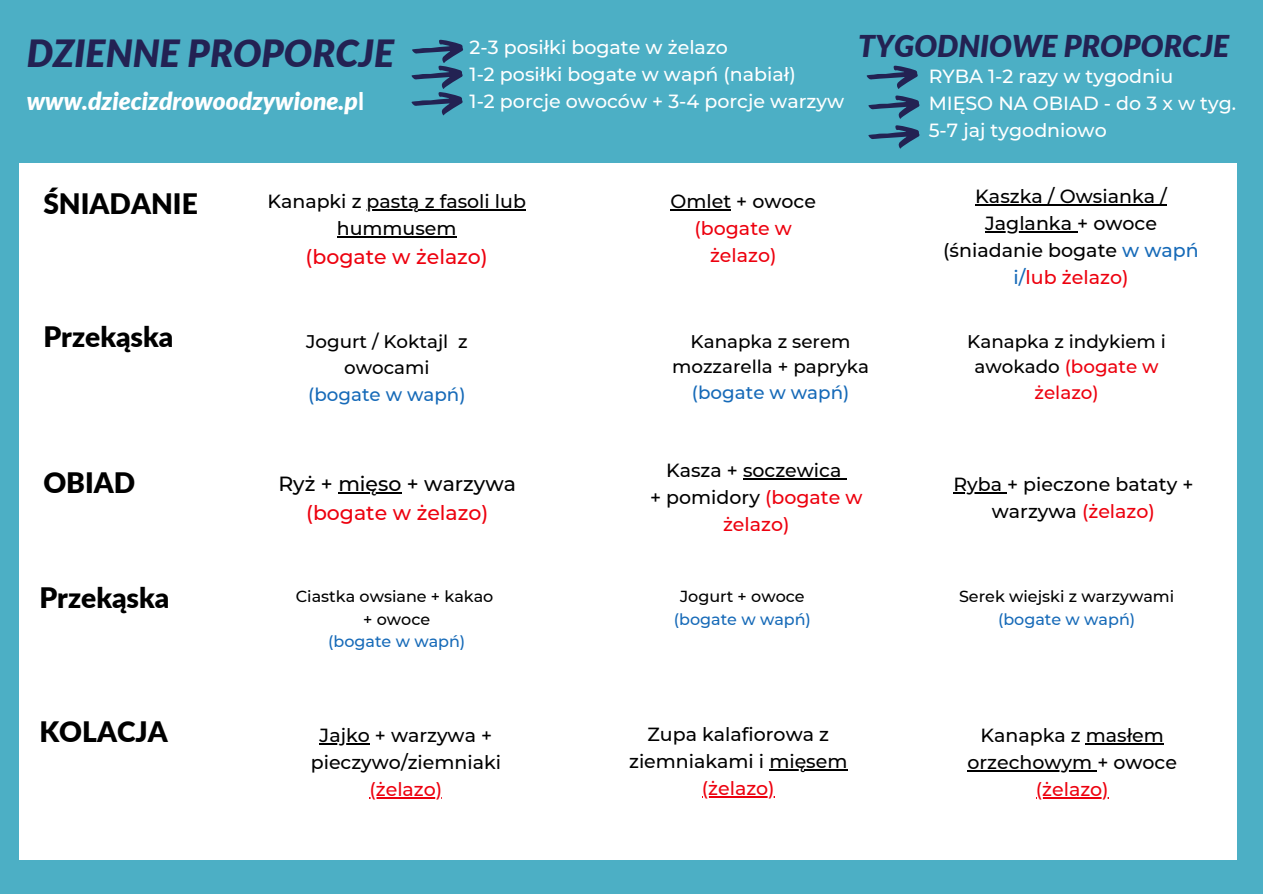
<style>
.page{position:relative;width:1263px;height:894px;background:#fff}
.page>*{position:absolute;margin:0;border:0;box-sizing:border-box;transform-origin:0 0}
.t1{font:italic 900 37.5px "Lato";color:#232253}
.t2{font:italic 900 30px "Lato";color:#232253}
.t3{font:900 28.2px "Lato";color:#000}
.t4{font:italic 900 24.6px "Lato";color:#fff}
.t5{font:500 20.4px/29.2px "Montserrat";color:#000;text-align:center}
.t6{font:500 20.4px "Montserrat";color:#ed000e}
.t7{font:500 19.05px "Montserrat";color:#fff}
.t8{font:500 19.05px/27px "Montserrat";color:#000;text-align:center}
.t9{font:500 18.9px/27px "Montserrat";color:#000;text-align:center}
.t10{font:500 18.9px/27px "Montserrat";color:#ed000e;text-align:center}
.t11{font:500 18.3px/25.8px "Montserrat";color:#000;text-align:center}
.t12{font:500 18.3px "Montserrat";color:#166ab8}
.t13{font:500 15.9px/22.5px "Montserrat";color:#000;text-align:center}
.t14{font:500 15.9px "Montserrat";color:#166ab8}
.s1{font-weight:700;font-style:normal}
.s2{color:#000}
.s3{color:#166ab8}
.s4{color:#ed000e}
</style>
<div class="page">
<div style="left:0;top:0;width:1263px;height:893px;background:#4cafc5"></div>
<svg style="left:411px;top:40px;width:52px;height:75px"></svg>
<svg style="left:866px;top:65px;width:52px;height:24px"></svg>
<svg style="left:868px;top:95px;width:52px;height:24px"></svg>
<svg style="left:868px;top:125px;width:52px;height:24px"></svg>
<div style="left:20px;top:163px;width:1217px;height:696px;background:#fff"></div>
<hr style="left:743px;top:478px;width:98px;height:1px;background:#000">
<hr style="left:975px;top:204px;width:192px;height:1px;background:#000">
<hr style="left:985px;top:231px;width:92px;height:1px;background:#000">
<hr style="left:367px;top:209px;width:159px;height:1px;background:#000">
<hr style="left:337px;top:236px;width:120px;height:1px;background:#000">
<hr style="left:338px;top:492px;width:63px;height:1px;background:#000">
<hr style="left:320px;top:743px;width:50px;height:1px;background:#000">
<hr style="left:369px;top:797px;width:73px;height:1px;background:#ed000e">
<hr style="left:670px;top:209px;width:61px;height:1px;background:#000">
<hr style="left:953px;top:492px;width:54px;height:1px;background:#000">
<hr style="left:769px;top:769px;width:78px;height:1px;background:#000">
<hr style="left:702px;top:795px;width:73px;height:2px;background:#ed000e">
<hr style="left:1086px;top:743px;width:78px;height:1px;background:#000">
<hr style="left:967px;top:770px;width:130px;height:1px;background:#000">
<hr style="left:1036px;top:797px;width:73px;height:1px;background:#ed000e">
<p class="t1" style="left:27px;top:30px;width:369px">DZIENNE PROPORCJE</p>
<p class="t4" style="left:27px;top:86px;width:339px">www.dziecizdrowoodzywione.p<span class="s1">l</span></p>
<p class="t7" style="left:470px;top:35px;width:260px">2-3 posiłki bogate w żelazo</p>
<p class="t7" style="left:470px;top:62px;width:328px">1-2 posiłki bogate w wapń (nabiał)</p>
<p class="t7" style="left:470px;top:89px;width:376px">1-2 porcje owoców + 3-4 porcje warzyw</p>
<p class="t2" style="left:858px;top:28px;width:373px">TYGODNIOWE PROPORCJE</p>
<p class="t7" style="left:929px;top:65px;width:246px">RYBA 1-2 razy w tygodniu</p>
<p class="t7" style="left:929px;top:92px;width:309px">MIĘSO NA OBIAD - do 3 x w tyg.</p>
<p class="t7" style="left:929px;top:119px;width:180px">5-7 jaj tygodniowo</p>
<p class="t3" style="left:43px;top:186px;width:156px">ŚNIADANIE</p>
<p class="t9" style="left:267px;top:188px;width:260px">Kanapki z pastą z fasoli lub hummusem</p>
<p class="t6" style="left:306px;top:244px;width:184px">(bogate w żelazo)</p>
<p class="t10" style="left:670px;top:188px;width:147px"><span class="s2">Omlet + owoce </span>(bogate w żelazo)</p>
<p class="t8" style="left:975px;top:182px;width:193px">Kaszka / Owsianka /<br>Jaglanka + owoce</p>
<p class="t8" style="left:943px;top:236px;width:257px">(śniadanie bogate <span class="s3">w wapń i/</span><span class="s4">lub żelazo)</span></p>
<p class="t3" style="left:43px;top:319px;width:132px">Przekąska</p>
<p class="t11" style="left:306px;top:328px;width:163px;line-height:26.5px">Jogurt / Koktajl z owocami</p>
<p class="t12" style="left:308px;top:383px;width:159px">(bogate w wapń)</p>
<p class="t11" style="left:672px;top:328px;width:199px">Kanapka z serem mozzarella + papryka <span class="s3">(bogate w wapń)</span></p>
<p class="t11" style="left:967px;top:328px;width:200px">Kanapka z indykiem i awokado <span class="s4">(bogate w żelazo)</span></p>
<p class="t3" style="left:43px;top:464px;width:93px">OBIAD</p>
<p class="t5" style="left:278px;top:469px;width:239px">Ryż + mięso + warzywa <span class="s4">(bogate w żelazo)</span></p>
<p class="t9" style="left:666px;top:457px;width:177px">Kasza + soczewica</p>
<p class="t10" style="left:650px;top:484px;width:214px"><span class="s2">+ pomidory</span> (bogate w żelazo)</p>
<p class="t9" style="left:953px;top:470px;width:242px">Ryba + pieczone bataty + warzywa <span class="s4">(żelazo)</span></p>
<p class="t3" style="left:39px;top:580px;width:132px">Przekąska</p>
<p class="t13" style="left:296px;top:585px;width:199px">Ciastka owsiane + kakao</p>
<p class="t13" style="left:363px;top:607px;width:69px">+ owoce</p>
<p class="t14" style="left:328px;top:631px;width:139px">(bogate w wapń)</p>
<p class="t13" style="left:680px;top:585px;width:126px">Jogurt + owoce</p>
<p class="t14" style="left:674px;top:609px;width:139px">(bogate w wapń)</p>
<p class="t13" style="left:959px;top:585px;width:217px">Serek wiejski z warzywami <span class="s3">(bogate w wapń)</span></p>
<p class="t3" style="left:39px;top:714px;width:130px">KOLACJA</p>
<p class="t9" style="left:311px;top:721px;width:192px">Jajko + warzywa + pieczywo/ziemniaki <span class="s4">(żelazo)</span></p>
<p class="t9" style="left:629px;top:720px;width:220px">Zupa kalafiorowa z ziemniakami i mięsem <span class="s4">(żelazo)</span></p>
<p class="t9" style="left:967px;top:721px;width:211px">Kanapka z masłem orzechowym + owoce <span class="s4">(żelazo)</span></p>
</div>
